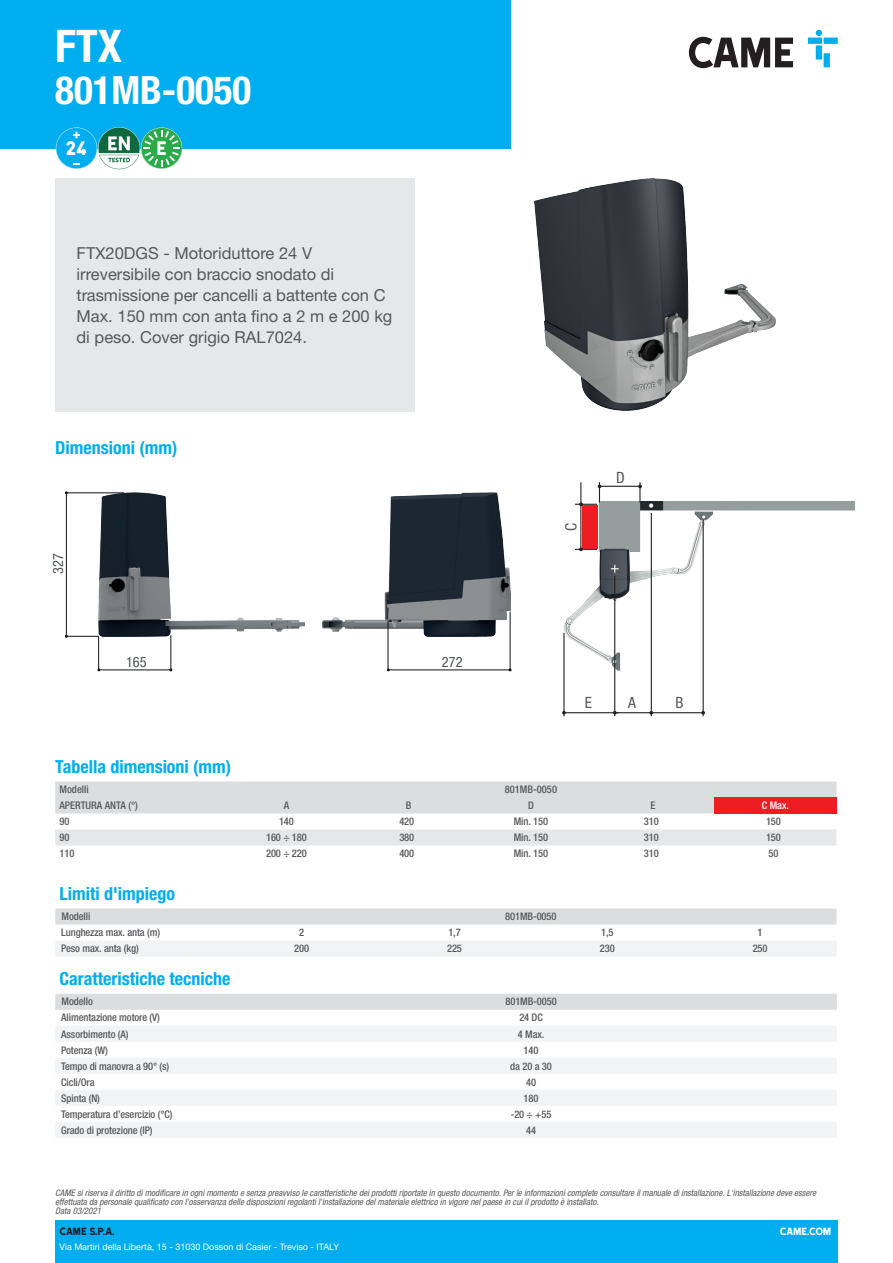
<style>
.page{position:relative;width:893px;height:1263px;background:#fff}
.page>*{position:absolute;margin:0;border:0;box-sizing:border-box;transform-origin:0 0}
.Name{font:700 condensed 45px "Helvetica Neue LTW1 G";color:#fff}
.t1{font:700 condensed 39px "Helvetica Neue LTW1 G";color:#fff}
.t2{font:22.5px "Came Type";color:#fff}
.t3{font:700 condensed 18px "Helvetica Neue LTW1 G";color:#00aeef}
.Description{font:16.5px/21px "Helvetica Neue LTW1 G";color:#57585a}
.t4{font:condensed 15.45px "Helvetica Neue LTW1 G";color:#57585a}
.t5{font:condensed 14.25px "Helvetica Neue LTW1 G";color:#4f5252}
.t6{font:12px "Came Type";color:#231f20}
.t7{font:12px "Came Type";letter-spacing:-.025em;color:#fff}
.Feature{font:500 condensed 10.5px "Helvetica Neue LTW1 G";letter-spacing:-.01em;color:#57585a}
.Data{font:500 condensed 10.5px "Helvetica Neue LTW1 G";letter-spacing:-.01em;color:#57585a}
.C_Max{font:500 condensed 10.5px "Helvetica Neue LTW1 G";color:#fff}
.t8{font:italic condensed 9px/9px "Helvetica Neue LTW1 G";color:#57585a}
.t9{font:9px "Helvetica Neue LTW1 G";color:#fff}
</style>
<div class="page">
<div style="left:55px;top:1220px;width:783px;height:43px;background:#00aeef"></div>
<div style="left:0;top:0;width:510px;height:149px;background:#00aeef"></div>
<svg style="left:689px;top:37px;width:104px;height:31px"></svg>
<svg style="left:808px;top:30px;width:30px;height:37px"></svg>
<svg style="left:56px;top:127px;width:126px;height:42px"></svg>
<div style="left:55px;top:178px;width:360px;height:233px;background:#e6e7e9"></div>
<img style="left:535px;top:179px;width:240px;height:232px">
<img style="left:99px;top:493px;width:205px;height:143px">
<hr style="left:66px;top:493px;width:1px;height:142px;background:#111416">
<hr style="left:66px;top:636px;width:33px;height:1px;background:#111416">
<hr style="left:66px;top:492px;width:58px;height:1px;background:#111416">
<hr style="left:390px;top:670px;width:120px;height:1px;background:#111416">
<hr style="left:510px;top:611px;width:1px;height:59px;background:#111416">
<img style="left:323px;top:493px;width:187px;height:143px">
<hr style="left:388px;top:621px;width:1px;height:49px;background:#111416">
<hr style="left:100px;top:670px;width:71px;height:1px;background:#111416">
<hr style="left:171px;top:635px;width:1px;height:35px;background:#111416">
<hr style="left:98px;top:636px;width:1px;height:34px;background:#111416">
<img style="left:599px;top:502px;width:255px;height:9px">
<img style="left:564px;top:511px;width:149px;height:160px">
<hr style="left:600px;top:486px;width:40px;height:1px;background:#231f20">
<hr style="left:580px;top:504px;width:1px;height:45px;background:#231f20">
<hr style="left:651px;top:513px;width:1px;height:203px;background:#231f20">
<hr style="left:703px;top:520px;width:1px;height:196px;background:#231f20">
<hr style="left:614px;top:576px;width:1px;height:140px;background:#231f20">
<hr style="left:563px;top:633px;width:1px;height:83px;background:#231f20">
<hr style="left:616px;top:712px;width:35px;height:1px;background:#231f20">
<hr style="left:564px;top:712px;width:55px;height:1px;background:#231f20">
<hr style="left:651px;top:712px;width:51px;height:1px;background:#231f20">
<div style="left:582px;top:505px;width:15px;height:44px;background:#ee1d23"></div>
<svg style="left:611px;top:565px;width:8px;height:8px"></svg>
<svg style="left:575px;top:547px;width:22px;height:4px"></svg>
<svg style="left:575px;top:482px;width:26px;height:24px"></svg>
<svg style="left:638px;top:482px;width:4px;height:20px"></svg>
<div style="left:55px;top:781px;width:781px;height:32px;background:#dcdddf"></div>
<div style="left:714px;top:797px;width:122px;height:16px;background:#ee1d23"></div>
<div style="left:55px;top:829px;width:781px;height:16px;background:#e6e7e9"></div>
<div style="left:55px;top:908px;width:781px;height:16px;background:#dcdddf"></div>
<div style="left:56px;top:941px;width:780px;height:15px;background:#f2f3f4"></div>
<div style="left:55px;top:994px;width:782px;height:16px;background:#dcdddf"></div>
<svg style="left:56px;top:1026px;width:781px;height:112px;fill:#f2f3f4"></svg>
<p class="Name" style="left:55px;top:19px;width:68px">FTX</p>
<p class="t1" style="left:55px;top:67px;width:198px">801MB-0050</p>
<p class="t2" style="left:66px;top:136px;width:23px">24</p>
<p class="Description" style="left:77px;top:242px;width:317px">FTX20DGS - Motoriduttore 24 V irreversibile con braccio snodato di trasmissione per cancelli a battente con C Max. 150 mm con anta fino a 2 m e 200 kg di peso. Cover grigio RAL7024.</p>
<p class="t3" style="left:55px;top:437px;width:124px">Dimensioni (mm)</p>
<p class="t5" style="left:50px;top:574px;width:22px;rotate:-90deg">327</p>
<p class="t5" style="left:126px;top:653px;width:22px">165</p>
<p class="t5" style="left:442px;top:653px;width:22px">272</p>
<p class="t4" style="left:562px;top:530px;width:10px;rotate:-90deg">C</p>
<p class="t4" style="left:616px;top:469px;width:10px">D</p>
<p class="t4" style="left:585px;top:693px;width:9px">E</p>
<p class="t4" style="left:628px;top:693px;width:9px">A</p>
<p class="t4" style="left:675px;top:693px;width:10px">B</p>
<p class="t3" style="left:55px;top:756px;width:177px">Tabella dimensioni (mm)</p>
<p class="Feature" style="left:60px;top:783px;width:31px">Modelli</p>
<p class="Feature" style="left:505px;top:783px;width:54px">801MB-0050</p>
<p class="Feature" style="left:60px;top:799px;width:80px">APERTURA ANTA (°)</p>
<p class="Feature" style="left:284px;top:799px;width:7px">A</p>
<p class="Feature" style="left:406px;top:799px;width:7px">B</p>
<p class="Feature" style="left:528px;top:799px;width:7px">D</p>
<p class="Feature" style="left:651px;top:799px;width:7px">E</p>
<p class="C_Max" style="left:762px;top:799px;width:29px">C Max.</p>
<p class="Feature" style="left:60px;top:815px;width:12px">90</p>
<p class="Data" style="left:279px;top:815px;width:16px">140</p>
<p class="Data" style="left:399px;top:815px;width:16px">420</p>
<p class="Data" style="left:514px;top:815px;width:36px">Min. 150</p>
<p class="Data" style="left:644px;top:815px;width:16px">310</p>
<p class="Data" style="left:766px;top:815px;width:16px">150</p>
<p class="Feature" style="left:60px;top:831px;width:12px">90</p>
<p class="Data" style="left:266px;top:831px;width:42px">160 ÷ 180</p>
<p class="Data" style="left:399px;top:831px;width:16px">380</p>
<p class="Data" style="left:514px;top:831px;width:36px">Min. 150</p>
<p class="Data" style="left:644px;top:831px;width:16px">310</p>
<p class="Data" style="left:766px;top:831px;width:16px">150</p>
<p class="Feature" style="left:60px;top:847px;width:17px">110</p>
<p class="Data" style="left:266px;top:847px;width:42px">200 ÷ 220</p>
<p class="Data" style="left:399px;top:847px;width:16px">400</p>
<p class="Data" style="left:514px;top:847px;width:36px">Min. 150</p>
<p class="Data" style="left:644px;top:847px;width:16px">310</p>
<p class="Data" style="left:768px;top:847px;width:11px">50</p>
<p class="t3" style="left:60px;top:883px;width:117px">Limiti d'impiego</p>
<p class="Feature" style="left:62px;top:910px;width:30px">Modelli</p>
<p class="Feature" style="left:505px;top:910px;width:53px">801MB-0050</p>
<p class="Feature" style="left:61px;top:926px;width:100px">Lunghezza max. anta (m)</p>
<p class="Data" style="left:299px;top:926px;width:7px">2</p>
<p class="Data" style="left:448px;top:926px;width:14px">1,7</p>
<p class="Data" style="left:601px;top:926px;width:14px">1,5</p>
<p class="Data" style="left:758px;top:926px;width:7px">1</p>
<p class="Feature" style="left:61px;top:942px;width:79px">Peso max. anta (kg)</p>
<p class="Data" style="left:294px;top:942px;width:16px">200</p>
<p class="Data" style="left:447px;top:942px;width:16px">225</p>
<p class="Data" style="left:600px;top:942px;width:16px">230</p>
<p class="Data" style="left:753px;top:942px;width:16px">250</p>
<p class="t3" style="left:60px;top:968px;width:172px">Caratteristiche tecniche</p>
<p class="Feature" style="left:62px;top:995px;width:33px">Modello</p>
<p class="Feature" style="left:505px;top:995px;width:53px">801MB-0050</p>
<p class="Feature" style="left:61px;top:1011px;width:100px">Alimentazione motore (V)</p>
<p class="Data" style="left:519px;top:1011px;width:25px">24 DC</p>
<p class="Feature" style="left:61px;top:1027px;width:69px">Assorbimento (A)</p>
<p class="Data" style="left:518px;top:1027px;width:28px">4 Max.</p>
<p class="Feature" style="left:61px;top:1043px;width:48px">Potenza (W)</p>
<p class="Data" style="left:524px;top:1043px;width:16px">140</p>
<p class="Feature" style="left:61px;top:1059px;width:109px">Tempo di manovra a 90° (s)</p>
<p class="Data" style="left:510px;top:1059px;width:43px">da 20 a 30</p>
<p class="Feature" style="left:61px;top:1075px;width:35px">Cicli/Ora</p>
<p class="Data" style="left:526px;top:1075px;width:11px">40</p>
<p class="Feature" style="left:61px;top:1091px;width:40px">Spinta (N)</p>
<p class="Data" style="left:524px;top:1091px;width:16px">180</p>
<p class="Feature" style="left:61px;top:1107px;width:113px">Temperatura d’esercizio (°C)</p>
<p class="Data" style="left:511px;top:1107px;width:42px">-20 ÷ +55</p>
<p class="Feature" style="left:61px;top:1123px;width:93px">Grado di protezione (IP)</p>
<p class="Data" style="left:526px;top:1123px;width:11px">44</p>
<p class="t8" style="left:55px;top:1189px;width:762px">CAME si riserva il diritto di modificare in ogni momento e senza preavviso le caratteristiche dei prodotti riportate in questo documento. Per le informazioni complete consultare il manuale di installazione. L'installazione deve essere effettuata da personale qualificato con l'osservanza delle disposizioni regolanti l'installazione del materiale elettrico in vigore nel paese in cui il prodotto è installato.<br>Data 03/2021</p>
<h3 class="t6" style="left:60px;top:1225px;width:57px">CAME S.P.A.</h3>
<p class="t9" style="left:60px;top:1241px;width:281px">Via Martiri della Libertà, 15 - 31030 Dosson di Casier - Treviso - ITALY</p>
<h3 class="t7" style="left:780px;top:1225px;width:53px">CAME.COM</h3>
</div>
